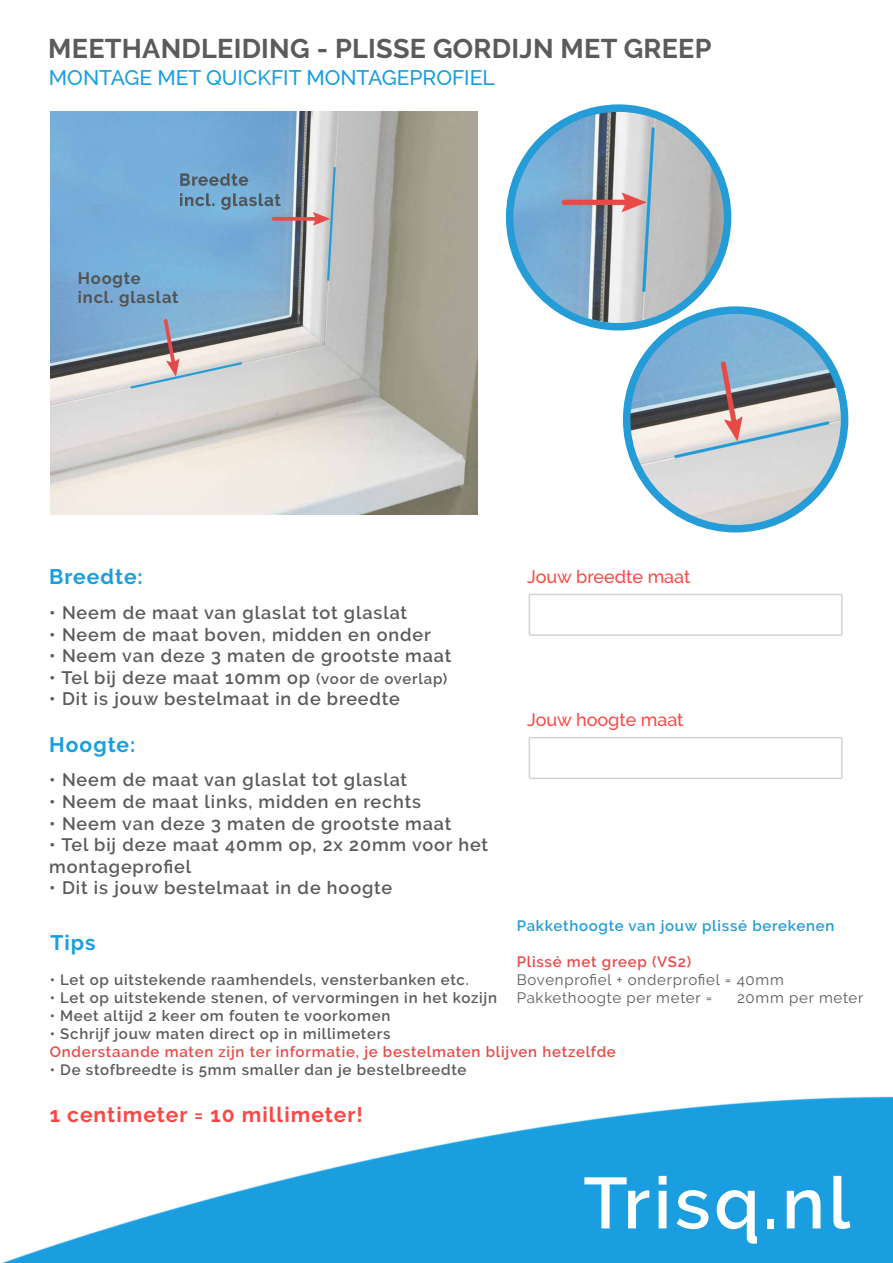
<style>
.page{position:relative;width:893px;height:1263px;background:#fff}
.page>*{position:absolute;margin:0;border:0;box-sizing:border-box;transform-origin:0 0}
.t1{font:600 72px "Raleway";letter-spacing:.05em;color:#fff}
.t2{font:700 27px "Raleway";letter-spacing:.01em;color:#5b5b5b}
.t3{font:500 21px "Raleway";color:#1a9ee0}
.t4{font:700 21px "Raleway";letter-spacing:.05em;color:#fb4844}
.t5{font:700 21px "Raleway";letter-spacing:.05em;color:#1a9ee0}
.t6{font:600 18px/21.6px "Raleway";letter-spacing:.05em;color:#5b5b5b}
.t7{font:500 18px "Raleway";color:#fb4844}
.t8{font:700 16.5px/19.8px "Raleway";letter-spacing:.05em;color:#535353}
.t9{font:600 15px "Raleway";letter-spacing:.05em;color:#5b5b5b}
.t10{font:600 15px "Raleway";letter-spacing:.05em;color:#e94b48}
.t11{font:15px/18px "Raleway";letter-spacing:.05em;color:#5b5b5b}
.t12{font:600 15px "Raleway";letter-spacing:.05em;color:#239dd8}
.s1{font-size:15px}
</style>
<div class="page">
<svg style="left:528px;top:594px;width:314px;height:42px"></svg>
<svg style="left:528px;top:737px;width:314px;height:42px"></svg>
<img style="left:51px;top:112px;width:426px;height:403px">
<img style="left:180px;top:174px;width:100px;height:36px">
<svg style="left:623px;top:306px;width:225px;height:226px"></svg>
<svg style="left:506px;top:104px;width:225px;height:226px"></svg>
<img style="left:1px;top:1096px;width:892px;height:167px">
<h2 class="t2" style="left:48px;top:33px;width:665px">MEETHANDLEIDING - PLISSE GORDIJN MET GREEP</h2>
<p class="t3" style="left:49px;top:65px;width:447px">MONTAGE MET QUICKFIT MONTAGEPROFIEL</p>
<p class="t8" style="left:78px;top:268px;width:102px">Hoogte incl. glaslat</p>
<p class="t5" style="left:49px;top:565px;width:95px">Breedte:</p>
<p class="t6" style="left:49px;top:602px;width:359px">• Neem de maat van glaslat tot glaslat</p>
<p class="t6" style="left:49px;top:623px;width:383px">• Neem de maat boven, midden en onder</p>
<p class="t6" style="left:49px;top:645px;width:404px">• Neem van deze 3 maten de grootste maat</p>
<p class="t6" style="left:49px;top:667px;width:399px">• Tel bij deze maat 10mm op <span class="s1">(voor de overlap)</span></p>
<p class="t6" style="left:49px;top:688px;width:352px">• Dit is jouw bestelmaat in de breedte</p>
<p class="t5" style="left:49px;top:732px;width:88px">Hoogte:</p>
<p class="t6" style="left:49px;top:769px;width:359px">• Neem de maat van glaslat tot glaslat</p>
<p class="t6" style="left:49px;top:791px;width:373px">• Neem de maat links, midden en rechts</p>
<p class="t6" style="left:49px;top:812px;width:404px">• Neem van deze 3 maten de grootste maat</p>
<p class="t6" style="left:49px;top:834px;width:440px">• Tel bij deze maat 40mm op, 2x 20mm voor het montageprofiel</p>
<p class="t6" style="left:49px;top:877px;width:344px">• Dit is jouw bestelmaat in de hoogte</p>
<p class="t7" style="left:527px;top:566px;width:165px">Jouw breedte maat</p>
<p class="t7" style="left:527px;top:709px;width:158px">Jouw hoogte maat</p>
<p class="t12" style="left:517px;top:917px;width:319px">Pakkethoogte van jouw plissé berekenen</p>
<p class="t10" style="left:517px;top:953px;width:176px">Plissé met greep (VS2)</p>
<p class="t11" style="left:517px;top:971px;width:269px">Bovenprofiel + onderprofiel = 40mm<br>Pakkethoogte per meter =</p>
<p class="t5" style="left:50px;top:931px;width:47px">Tips</p>
<p class="t9" style="left:50px;top:971px;width:421px">• Let op uitstekende raamhendels, vensterbanken etc.</p>
<p class="t9" style="left:50px;top:989px;width:449px">• Let op uitstekende stenen, of vervormingen in het kozijn</p>
<p class="t9" style="left:50px;top:1007px;width:342px">• Meet altijd 2 keer om fouten te voorkomen</p>
<p class="t9" style="left:50px;top:1025px;width:342px">• Schrijf jouw maten direct op in millimeters</p>
<p class="t10" style="left:50px;top:1043px;width:568px">Onderstaande maten zijn ter informatie, je bestelmaten blijven hetzelfde</p>
<p class="t9" style="left:50px;top:1061px;width:418px">• De stofbreedte is 5mm smaller dan je bestelbreedte</p>
<p class="t4" style="left:50px;top:1102px;width:315px">1 centimeter = 10 millimeter!</p>
<p class="t11" style="left:737px;top:989px;width:128px">20mm per meter</p>
<h1 class="t1" style="left:583px;top:1162px;width:268px">Trisq.nl</h1>
</div>
